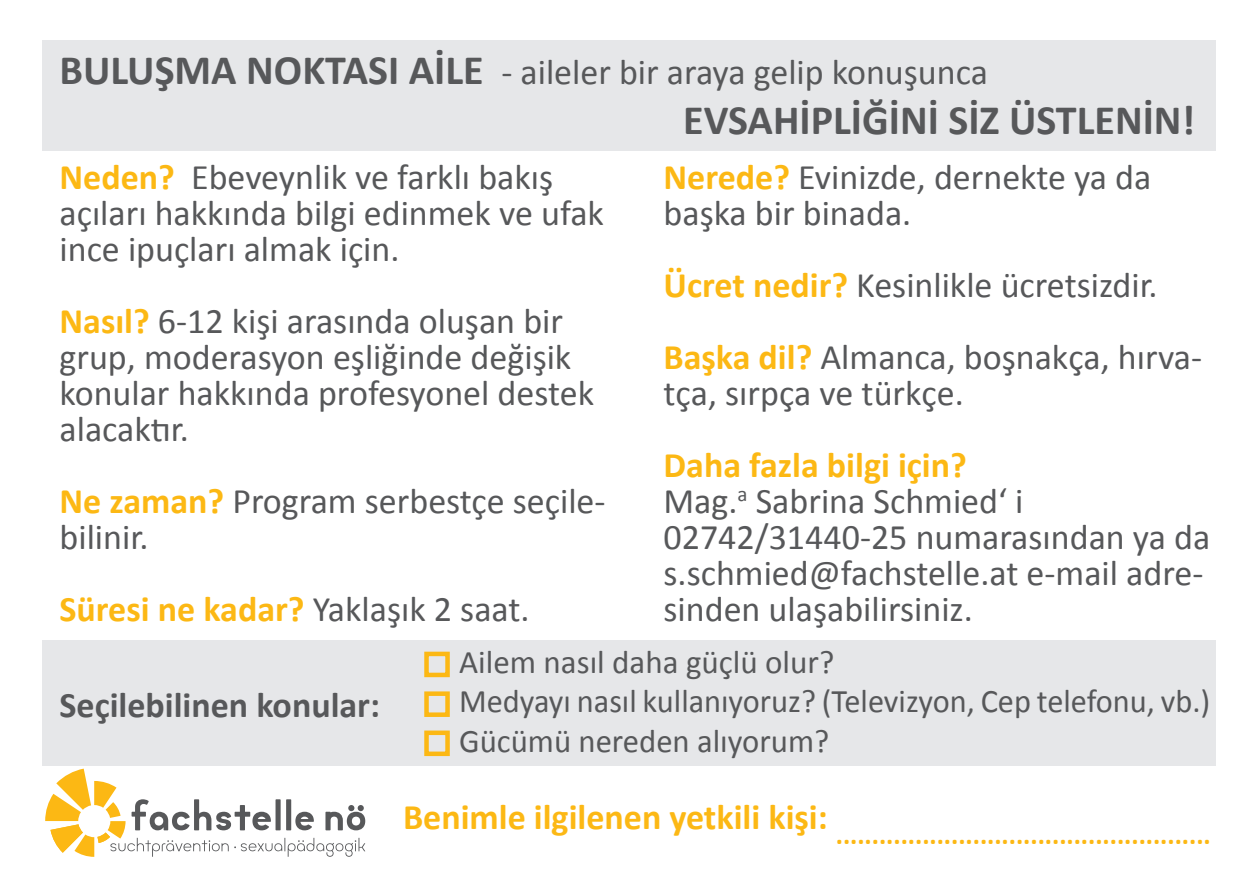
<style>
.page{position:relative;width:1259px;height:893px;background:#fff}
.page>*{position:absolute;margin:0;border:0;box-sizing:border-box;transform-origin:0 0}
.t1{font:700 42px "Calibri";color:#57585a}
.t2{font:36px/36px "Calibri";color:#57585a}
.t3{font:700 36px "Calibri";color:#fcb814}
.t4{font:700 36px "Calibri";color:#57585a}
.t5{font:33px/39.6px "Calibri";color:#57585a}
.t6{font:700 27px "Calibri";color:#fcb814}
.s1{font-weight:700;font-size:42px}
.s2{font-weight:700;color:#fcb814}
.s3{font-weight:400;color:#57585a}
</style>
<div class="page">
<div style="left:43px;top:40px;width:1173px;height:111px;background:#e6e7e9"></div>
<svg style="left:45px;top:769px;width:320px;height:88px"></svg>
<div style="left:43px;top:640px;width:1173px;height:125px;background:#e6e7e9"></div>
<div style="left:424px;top:691px;width:26px;height:26px;border:4px solid #fcb814"></div>
<div style="left:424px;top:652px;width:26px;height:25px;border:4px solid #fcb814"></div>
<div style="left:424px;top:730px;width:26px;height:26px;border:4px solid #fcb814"></div>
<p class="t2" style="left:60px;top:54px;width:930px"><span class="s1">BULUŞMA NOKTASI AİLE</span> - aileler bir araya gelip konuşunca</p>
<p class="t1" style="left:683px;top:94px;width:513px">EVSAHİPLİĞİNİ SİZ ÜSTLENİN!</p>
<p class="t2" style="left:60px;top:159px;width:546px"><span class="s2">Neden?</span> Ebeveynlik ve farklı bakış açıları hakkında bilgi edinmek ve ufak ince ipuçları almak için.</p>
<p class="t2" style="left:663px;top:159px;width:489px"><span class="s2">Nerede?</span> Evinizde, dernekte ya da başka bir binada.</p>
<p class="t2" style="left:663px;top:249px;width:540px;line-height:72px"><span class="s2">Ücret nedir?</span> Kesinlikle ücretsizdir.<br><span class="s2">Başka dil?</span> Almanca, boşnakҫa, hırva-</p>
<p class="t2" style="left:663px;top:375px;width:302px">tҫa, sırpҫa ve türkҫe.</p>
<p class="t2" style="left:60px;top:303px;width:536px"><span class="s2">Nasıl?</span> 6-12 kişi arasında oluşan bir grup, moderasyon eşliğinde değişik konular hakkında profesyonel destek alacaktır.</p>
<p class="t2" style="left:60px;top:483px;width:547px"><span class="s2">Ne zaman?</span> Program serbestçe seçile&shy;bilinir.</p>
<p class="t3" style="left:60px;top:586px;width:471px">Süresi ne kadar? <span class="s3">Yaklaşık 2 saat.</span></p>
<p class="t2" style="left:663px;top:447px;width:548px"><span class="s2">Daha fazla bilgi için?<br></span>Mag.<sup>a</sup> Sabrina Schmied‘ i<br>02742/31440-25 numarasından ya da s.schmied@fachstelle.at e-mail adre&shy;sinden ulaşabilirsiniz.</p>
<p class="t4" style="left:60px;top:682px;width:322px">Seçilebilinen konular:</p>
<p class="t5" style="left:459px;top:642px;width:753px">Ailem nasıl daha güҫlü olur?<br>Medyayı nasıl kullanıyoruz? (Televizyon, Cep telefonu, vb.)<br>Gücümü nereden alıyorum?</p>
<p class="t6" style="left:403px;top:817px;width:809px"><sup>Benimle</sup> <sup>ilgilenen</sup> <sup>yetkili</sup> <sup>kişi:</sup> ....................................................</p>
</div>
